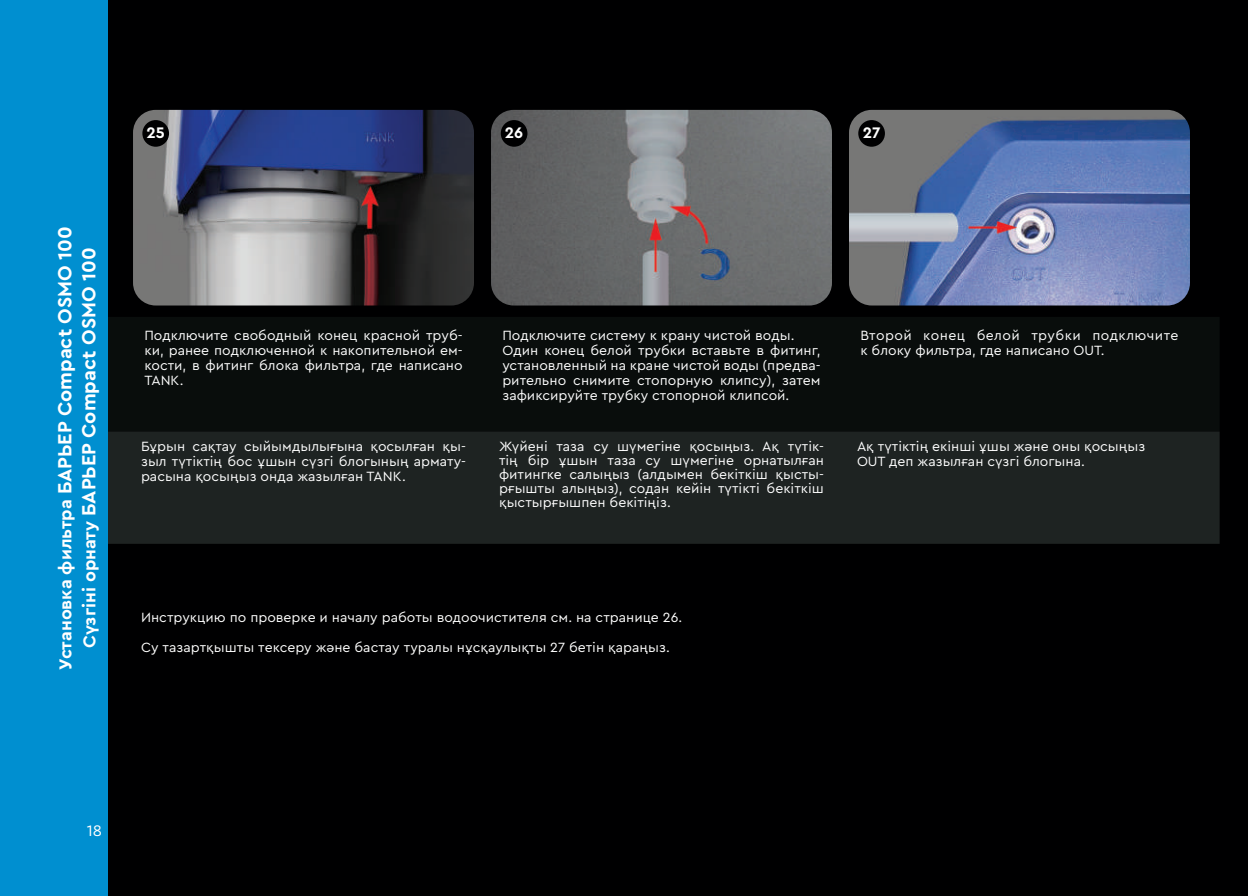
<style>
.page{position:relative;width:1248px;height:896px;background:#fff}
.page>*{position:absolute;margin:0;border:0;box-sizing:border-box;transform-origin:0 0}
.t1{font:700 20px/24px "Cera PRO";color:#fff;text-align:center}
.t2{font:700 16px "Cera PRO";color:#fff}
.t3{font:16px "Cera PRO";color:#fff}
.t4{font:14px/15px "Cera PRO";color:#fff;text-align:justify}
.t5{font:14px/15px "Cera PRO";letter-spacing:.025em;color:#fff}
.s1{font-size:18px}
</style>
<div class="page">
<div style="left:0;top:0;width:1219px;height:896px;background:#000001"></div>
<div style="left:1219px;top:0;width:28px;height:896px;background:#000001"></div>
<div style="left:108px;top:317px;width:1111px;height:114px;background:#090d0c"></div>
<div style="left:108px;top:431px;width:1111px;height:113px;background:#1e2322"></div>
<img style="left:133px;top:110px;width:341px;height:195px">
<img style="left:491px;top:110px;width:340px;height:195px">
<img style="left:849px;top:110px;width:340px;height:195px">
<div style="left:0;top:0;width:108px;height:896px;background:#008fd0"></div>
<div style="left:142px;top:120px;width:27px;height:27px;background:#000001;border-radius:50%"></div>
<div style="left:500px;top:120px;width:27px;height:27px;background:#000001;border-radius:50%"></div>
<div style="left:858px;top:120px;width:26px;height:27px;background:#000001;border-radius:50%"></div>
<h1 class="t1" style="left:52px;top:670px;width:445px;rotate:-90deg"><span class="s1">Установка фильтра</span> БАРЬЕР Compact OSMO 100<br><span class="s1">Сүзгіні орнату</span> БАРЬЕР Compact OSMO 100</h1>
<p class="t2" style="left:146px;top:122px;width:20px">25</p>
<p class="t2" style="left:505px;top:122px;width:20px">26</p>
<p class="t2" style="left:862px;top:122px;width:19px">27</p>
<p class="t4" style="left:144px;top:327px;width:320px">Подключите свободный конец красной труб&shy;ки, ранее подключенной к накопительной ем&shy;кости, в фитинг блока фильтра, где написано TANK.</p>
<p class="t4" style="left:502px;top:327px;width:320px;text-align:left">Подключите систему к крану чистой воды.<br>Один конец белой трубки вставьте в фитинг, установленный на кране чистой воды (предва&shy;рительно снимите стопорную клипсу), затем зафиксируйте трубку стопорной клипсой.</p>
<p class="t5" style="left:860px;top:327px;width:320px">Второй конец белой трубки подключите к блоку фильтра, где написано OUT.</p>
<p class="t4" style="left:141px;top:438px;width:326px">Бұрын сақтау сыйымдылығына қосылған қы&shy;зыл түтіктің бос ұшын сүзгі блогының армату&shy;расына қосыңыз онда жазылған TANK.</p>
<p class="t4" style="left:499px;top:438px;width:326px;line-height:14px">Жүйені таза су шүмегіне қосыңыз. Ақ түтік&shy;тің бір ұшын таза су шүмегіне орнатылған фитингке салыңыз (алдымен бекіткіш қысты&shy;рғышты алыңыз), содан кейін түтікті бекіткіш қыстырғышпен бекітіңіз.</p>
<p class="t4" style="left:856px;top:438px;width:290px">Ақ түтіктің екінші ұшы және оны қосыңыз<br>OUT деп жазылған сүзгі блогына.</p>
<p class="t4" style="left:141px;top:602px;width:542px;line-height:30px">Инструкцию по проверке и началу работы водоочистителя см. на странице 26.<br>Су тазартқышты тексеру және бастау туралы нұсқаулықты 27 бетін қараңыз.</p>
<p class="t3" style="left:87px;top:820px;width:17px">18</p>
</div>
